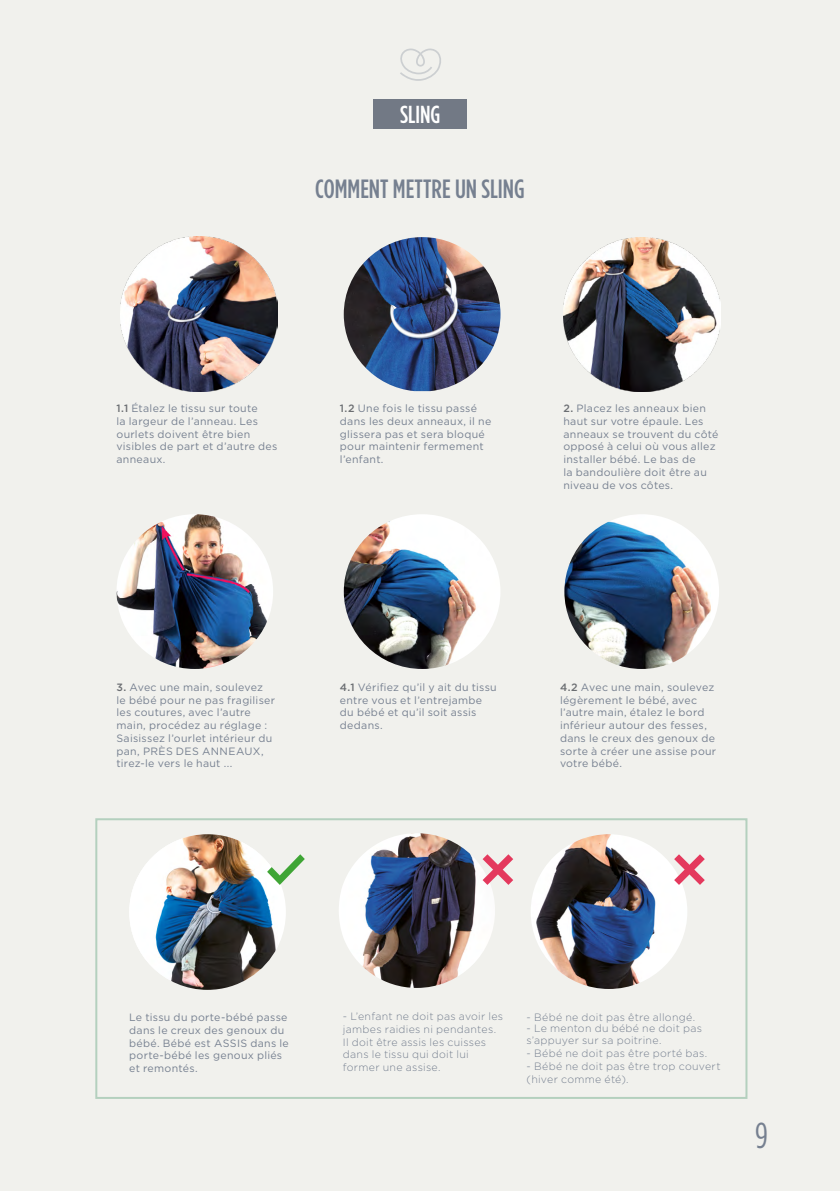
<style>
.page{position:relative;width:840px;height:1191px;background:#fff}
.page>*{position:absolute;margin:0;border:0;box-sizing:border-box;transform-origin:0 0}
.t1{font:36px "Gotham Condensed";color:#768090}
.t2{font:500 26.4px "Gotham Condensed";color:#768090}
.t3{font:500 24.6px "Gotham Condensed";color:#fff}
.t4{font:10.6px/12.8px "Gotham";letter-spacing:.025em;color:#768090}
.t5{font:300 10.6px/12.8px "Gotham";letter-spacing:.025em;color:#768090}
.s1{font-weight:500;color:#6b6e72}
</style>
<div class="page">
<div style="left:0;top:0;width:839px;height:1191px;background:#f1f1ed"></div>
<div style="left:95px;top:818px;width:652px;height:281px;border:2px solid #b4d0be"></div>
<img style="left:339px;top:833px;width:156px;height:155px">
<img style="left:531px;top:834px;width:156px;height:155px">
<img style="left:129px;top:834px;width:148px;height:156px">
<svg style="left:267px;top:854px;width:37px;height:31px"></svg>
<svg style="left:482px;top:854px;width:31px;height:31px"></svg>
<svg style="left:673px;top:854px;width:31px;height:31px"></svg>
<img style="left:343px;top:237px;width:157px;height:154px">
<img style="left:563px;top:237px;width:156px;height:154px">
<img style="left:116px;top:514px;width:157px;height:155px">
<img style="left:343px;top:514px;width:157px;height:155px">
<img style="left:564px;top:514px;width:154px;height:155px;border-radius:77px">
<img style="left:120px;top:236px;width:157px;height:155px">
<div style="left:373px;top:99px;width:93px;height:30px;background:#727985"></div>
<h3 class="t3" style="left:400px;top:100px;width:42px">SLING</h3>
<h2 class="t2" style="left:315px;top:173px;width:211px">COMMENT METTRE UN SLING</h2>
<p class="t4" style="left:116px;top:402px;width:162px"><span class="s1">1.1</span> Étalez le tissu sur toute<br>la largeur de l’anneau. Les ourlets doivent être bien visibles de part et d’autre des anneaux.</p>
<p class="t4" style="left:563px;top:402px;width:156px"><span class="s1">2.</span> Placez les anneaux bien haut sur votre épaule. Les anneaux se trouvent du côté opposé à celui où vous allez installer bébé. Le bas de<br>la bandoulière doit être au niveau de vos côtes.</p>
<p class="t4" style="left:340px;top:402px;width:153px"><span class="s1">1.2</span> Une fois le tissu passé dans les deux anneaux, il ne glissera pas et sera bloqué pour maintenir fermement l’enfant.</p>
<p class="t4" style="left:116px;top:680px;width:160px"><span class="s1">3.</span> Avec une main, soulevez<br>le bébé pour ne pas fragiliser les coutures, avec l’autre main, procédez au réglage :<br>Saisissez l’ourlet intérieur du pan, PRÈS DES ANNEAUX, tirez-le vers le haut ...</p>
<p class="t4" style="left:340px;top:680px;width:158px"><span class="s1">4.1</span> Vérifiez qu’il y ait du tissu entre vous et l’entrejambe du bébé et qu’il soit assis dedans.</p>
<p class="t4" style="left:559px;top:680px;width:158px"><span class="s1">4.2</span> Avec une main, soulevez légèrement le bébé, avec l’autre main, étalez le bord inférieur autour des fesses, dans le creux des genoux de sorte à créer une assise pour votre bébé.</p>
<p class="t4" style="left:129px;top:1010px;width:161px">Le tissu du porte-bébé passe dans le creux des genoux du bébé. Bébé est ASSIS dans le porte-bébé les genoux pliés et remontés.</p>
<p class="t5" style="left:343px;top:1009px;width:162px">- L’enfant ne doit pas avoir les jambes raidies ni pendantes.<br>Il doit être assis les cuisses dans le tissu qui doit lui former une assise.</p>
<p class="t5" style="left:526px;top:1010px;width:170px">- Bébé ne doit pas être allongé.</p>
<p class="t5" style="left:526px;top:1021px;width:177px">- Le menton du bébé ne doit pas s’appuyer sur sa poitrine.</p>
<p class="t5" style="left:526px;top:1046px;width:182px">- Bébé ne doit pas être porté bas.</p>
<p class="t5" style="left:526px;top:1059px;width:195px">- Bébé ne doit pas être trop couvert (hiver comme été).</p>
<h1 class="t1" style="left:754px;top:1114px;width:14px">9</h1>
</div>
